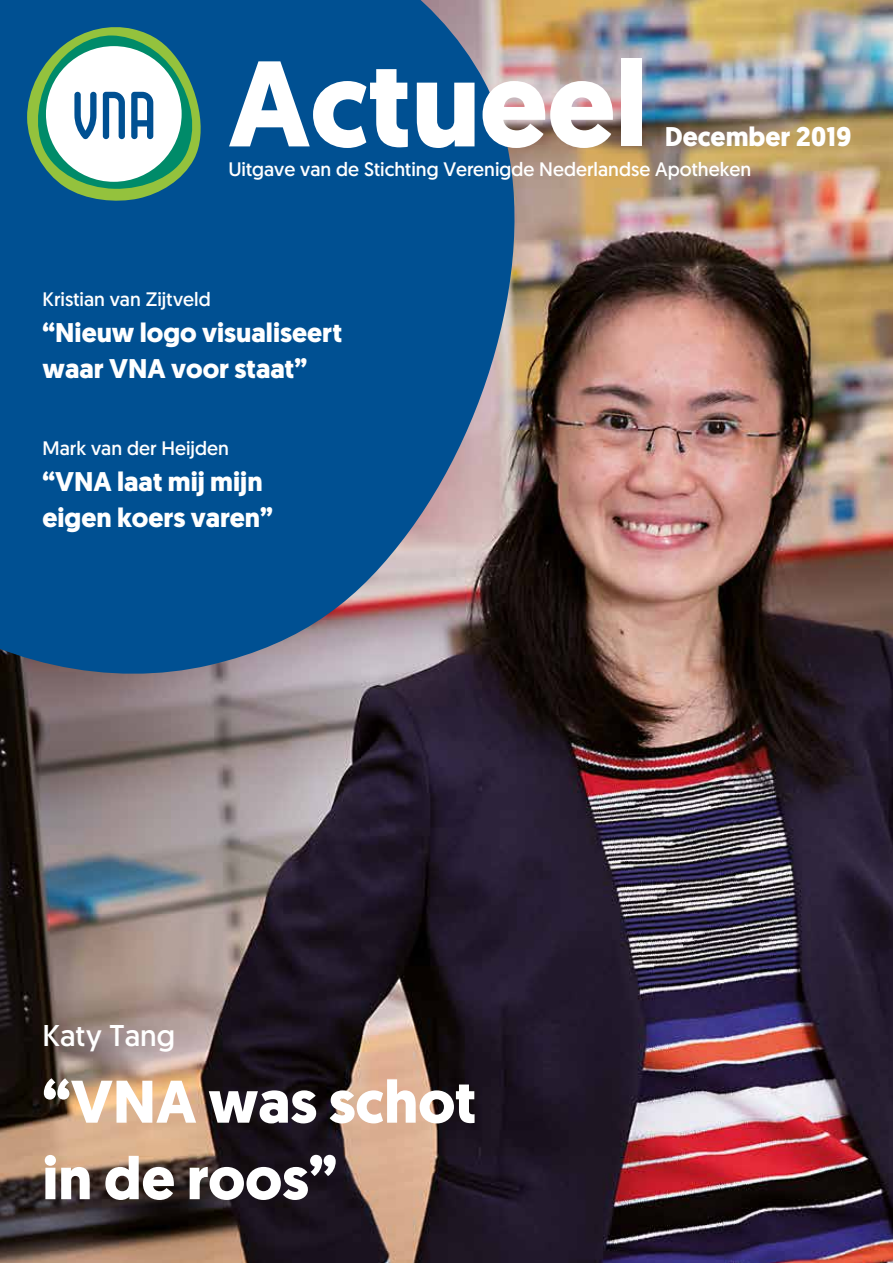
<style>
.page{position:relative;width:893px;height:1263px;background:#fff}
.page>*{position:absolute;margin:0;border:0;box-sizing:border-box;transform-origin:0 0}
.t1{font:700 121.5px "Geomanist";color:#fff}
.t2{font:700 60px/76.5px "Geomanist";color:#fff}
.t3{font:30px "Geomanist";color:#fff}
.t4{font:700 27px/36px "Geomanist";color:#fff}
.t5{font:19.5px "Geomanist";color:#fff}
</style>
<div class="page">
<img style="left:0;top:0;width:893px;height:1263px">
<svg style="left:0;top:0;width:549px;height:688px;fill:#005092"></svg>
<svg style="left:27px;top:24px;width:181px;height:179px"></svg>
<h1 class="t1" style="left:228px;top:23px;width:420px">Actueel</h1>
<h3 class="t4" style="left:665px;top:119px;width:188px">December 2019</h3>
<p class="t5" style="left:228px;top:157px;width:524px">Uitgave van de Stichting Verenigde Nederlandse Apotheken</p>
<p class="t5" style="left:43px;top:286px;width:170px">Kristian van Zijtveld</p>
<h3 class="t4" style="left:43px;top:314px;width:301px">“Nieuw logo visualiseert waar VNA voor staat”</h3>
<p class="t5" style="left:43px;top:435px;width:188px">Mark van der Heijden</p>
<h3 class="t4" style="left:43px;top:463px;width:232px">“VNA laat mij mijn eigen koers varen”</h3>
<h3 class="t3" style="left:43px;top:1016px;width:134px">Katy Tang</h3>
<h2 class="t2" style="left:43px;top:1063px;width:435px">“VNA was schot in de roos”</h2>
</div>
